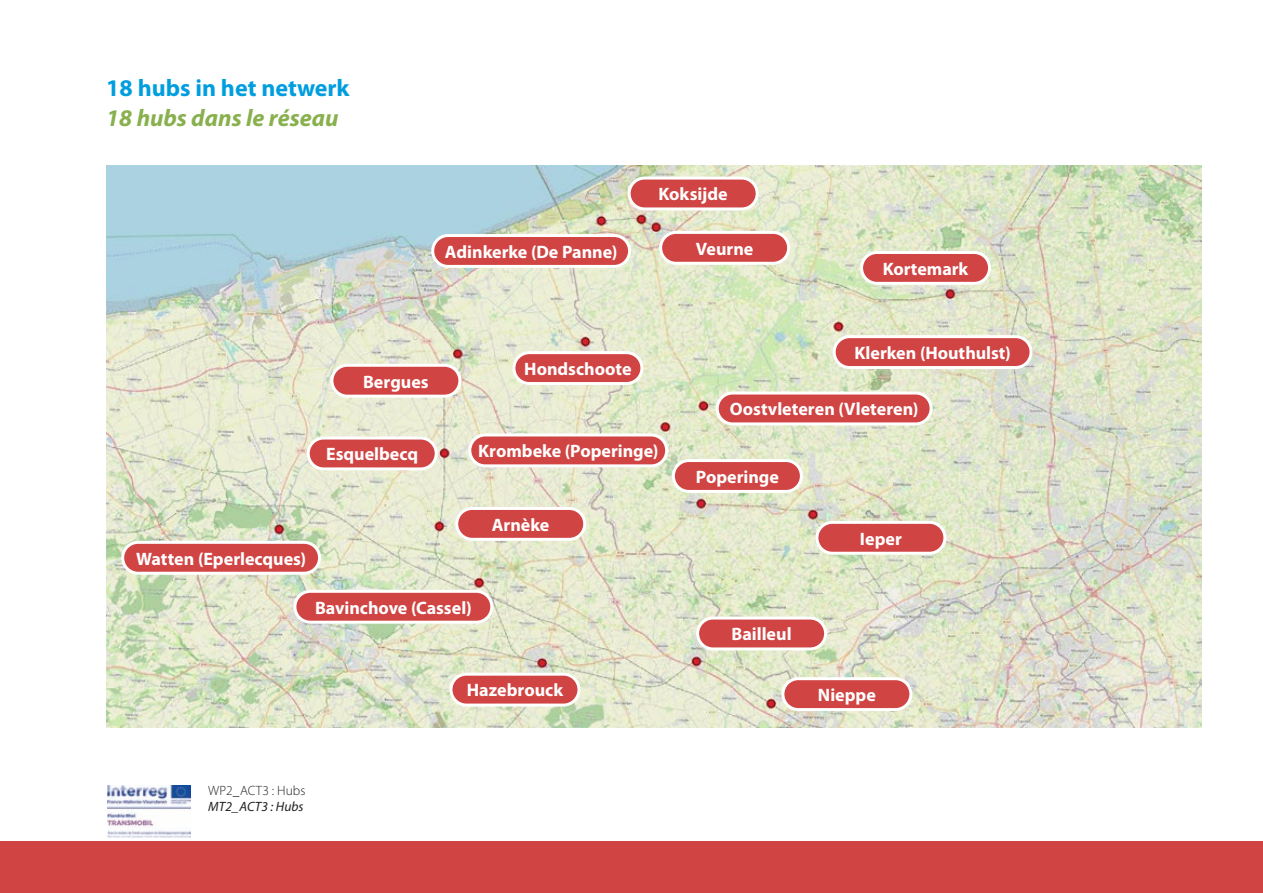
<style>
.page{position:relative;width:1263px;height:893px;background:#fff}
.page>*{position:absolute;margin:0;border:0;box-sizing:border-box;transform-origin:0 0}
._1_titel_NL{font:700 24px "Myriad Pro";color:#009edf}
._1b_Titel_FR{font:italic 700 24px "Myriad Pro";color:#88b04d}
._4_body_Frans{font:700 18px "Myriad Pro";color:#fff}
.t1{font:300 13.5px "Myriad Pro";color:#231f20}
.t2{font:italic 13.5px "Myriad Pro";letter-spacing:.005em;color:#231f20}
</style>
<div class="page">
<div style="left:0;top:842px;width:1263px;height:51px;background:#d04443"></div>
<img style="left:107px;top:785px;width:83px;height:53px">
<img style="left:106px;top:165px;width:1095px;height:563px">
<div style="left:661px;top:232px;width:128px;height:31px;background:#d04443;border-radius:15px"></div>
<div style="left:659px;top:231px;width:131px;height:34px;border:3px solid #fff;border-radius:15px"></div>
<div style="left:514px;top:353px;width:128px;height:30px;background:#d04443;border-radius:15px"></div>
<div style="left:512px;top:351px;width:131px;height:34px;border:3px solid #fff;border-radius:15px"></div>
<div style="left:332px;top:365px;width:128px;height:31px;background:#d04443;border-radius:15px"></div>
<div style="left:330px;top:364px;width:131px;height:34px;border:3px solid #fff;border-radius:15px"></div>
<div style="left:308px;top:438px;width:128px;height:31px;background:#d04443;border-radius:15px"></div>
<div style="left:307px;top:437px;width:131px;height:33px;border:3px solid #fff;border-radius:15px"></div>
<div style="left:457px;top:508px;width:128px;height:31px;background:#d04443;border-radius:15px"></div>
<div style="left:455px;top:507px;width:131px;height:34px;border:3px solid #fff;border-radius:15px"></div>
<div style="left:451px;top:674px;width:128px;height:31px;background:#d04443;border-radius:15px"></div>
<div style="left:449px;top:673px;width:131px;height:34px;border:3px solid #fff;border-radius:15px"></div>
<div style="left:698px;top:618px;width:128px;height:31px;background:#d04443;border-radius:15px"></div>
<div style="left:696px;top:617px;width:131px;height:33px;border:3px solid #fff;border-radius:15px"></div>
<div style="left:783px;top:679px;width:128px;height:31px;background:#d04443;border-radius:15px"></div>
<div style="left:781px;top:677px;width:131px;height:34px;border:3px solid #fff;border-radius:15px"></div>
<div style="left:817px;top:522px;width:128px;height:31px;background:#d04443;border-radius:15px"></div>
<div style="left:815px;top:521px;width:131px;height:34px;border:3px solid #fff;border-radius:15px"></div>
<div style="left:673px;top:461px;width:128px;height:30px;background:#d04443;border-radius:15px"></div>
<div style="left:672px;top:459px;width:131px;height:34px;border:3px solid #fff;border-radius:15px"></div>
<div style="left:861px;top:252px;width:128px;height:31px;background:#d04443;border-radius:15px"></div>
<div style="left:860px;top:251px;width:131px;height:34px;border:3px solid #fff;border-radius:15px"></div>
<div style="left:629px;top:178px;width:128px;height:31px;background:#d04443;border-radius:15px"></div>
<div style="left:628px;top:177px;width:131px;height:33px;border:3px solid #fff;border-radius:15px"></div>
<div style="left:433px;top:236px;width:196px;height:30px;background:#d04443;border-radius:15px"></div>
<div style="left:431px;top:234px;width:200px;height:34px;border:3px solid #fff;border-radius:15px"></div>
<div style="left:123px;top:542px;width:197px;height:31px;background:#d04443;border-radius:15px"></div>
<div style="left:121px;top:541px;width:200px;height:34px;border:3px solid #fff;border-radius:15px"></div>
<div style="left:295px;top:591px;width:197px;height:31px;background:#d04443;border-radius:15px"></div>
<div style="left:293px;top:590px;width:200px;height:34px;border:3px solid #fff;border-radius:15px"></div>
<div style="left:470px;top:435px;width:197px;height:31px;background:#d04443;border-radius:15px"></div>
<div style="left:468px;top:433px;width:200px;height:34px;border:3px solid #fff;border-radius:15px"></div>
<div style="left:717px;top:393px;width:214px;height:31px;background:#d04443;border-radius:15px"></div>
<div style="left:716px;top:392px;width:216px;height:33px;border:3px solid #fff;border-radius:15px"></div>
<div style="left:834px;top:337px;width:197px;height:31px;background:#d04443;border-radius:15px"></div>
<div style="left:833px;top:335px;width:199px;height:34px;border:3px solid #fff;border-radius:15px"></div>
<p class="_1_titel_NL" style="left:106px;top:72px;width:245px">18 hubs in het netwerk</p>
<p class="_1b_Titel_FR" style="left:106px;top:102px;width:234px">18 hubs dans le réseau</p>
<p class="_4_body_Frans" style="left:445px;top:240px;width:174px">Adinkerke (De Panne)</p>
<p class="_4_body_Frans" style="left:659px;top:183px;width:71px">Koksijde</p>
<p class="_4_body_Frans" style="left:696px;top:237px;width:59px">Veurne</p>
<p class="_4_body_Frans" style="left:883px;top:257px;width:87px">Kortemark</p>
<p class="_4_body_Frans" style="left:363px;top:370px;width:67px">Bergues</p>
<p class="_4_body_Frans" style="left:326px;top:442px;width:94px">Esquelbecq</p>
<p class="_4_body_Frans" style="left:136px;top:547px;width:172px">Watten (Eperlecques)</p>
<p class="_4_body_Frans" style="left:524px;top:357px;width:109px">Hondschoote</p>
<p class="_4_body_Frans" style="left:478px;top:439px;width:182px">Krombeke (Poperinge)</p>
<p class="_4_body_Frans" style="left:492px;top:513px;width:59px">Arnèke</p>
<p class="_4_body_Frans" style="left:854px;top:341px;width:158px">Klerken (Houthulst)</p>
<p class="_4_body_Frans" style="left:730px;top:397px;width:190px">Oostvleteren (Vleteren)</p>
<p class="_4_body_Frans" style="left:696px;top:465px;width:84px">Poperinge</p>
<p class="_4_body_Frans" style="left:860px;top:527px;width:43px">Ieper</p>
<p class="_4_body_Frans" style="left:315px;top:596px;width:158px">Bavinchove (Cassel)</p>
<p class="_4_body_Frans" style="left:467px;top:679px;width:98px">Hazebrouck</p>
<p class="t1" style="left:208px;top:782px;width:99px">WP2_ACT3 : Hubs</p>
<p class="t2" style="left:208px;top:798px;width:97px">MT2_ACT3 : Hubs</p>
<p class="_4_body_Frans" style="left:732px;top:622px;width:62px">Bailleul</p>
<p class="_4_body_Frans" style="left:818px;top:683px;width:59px">Nieppe</p>
</div>
